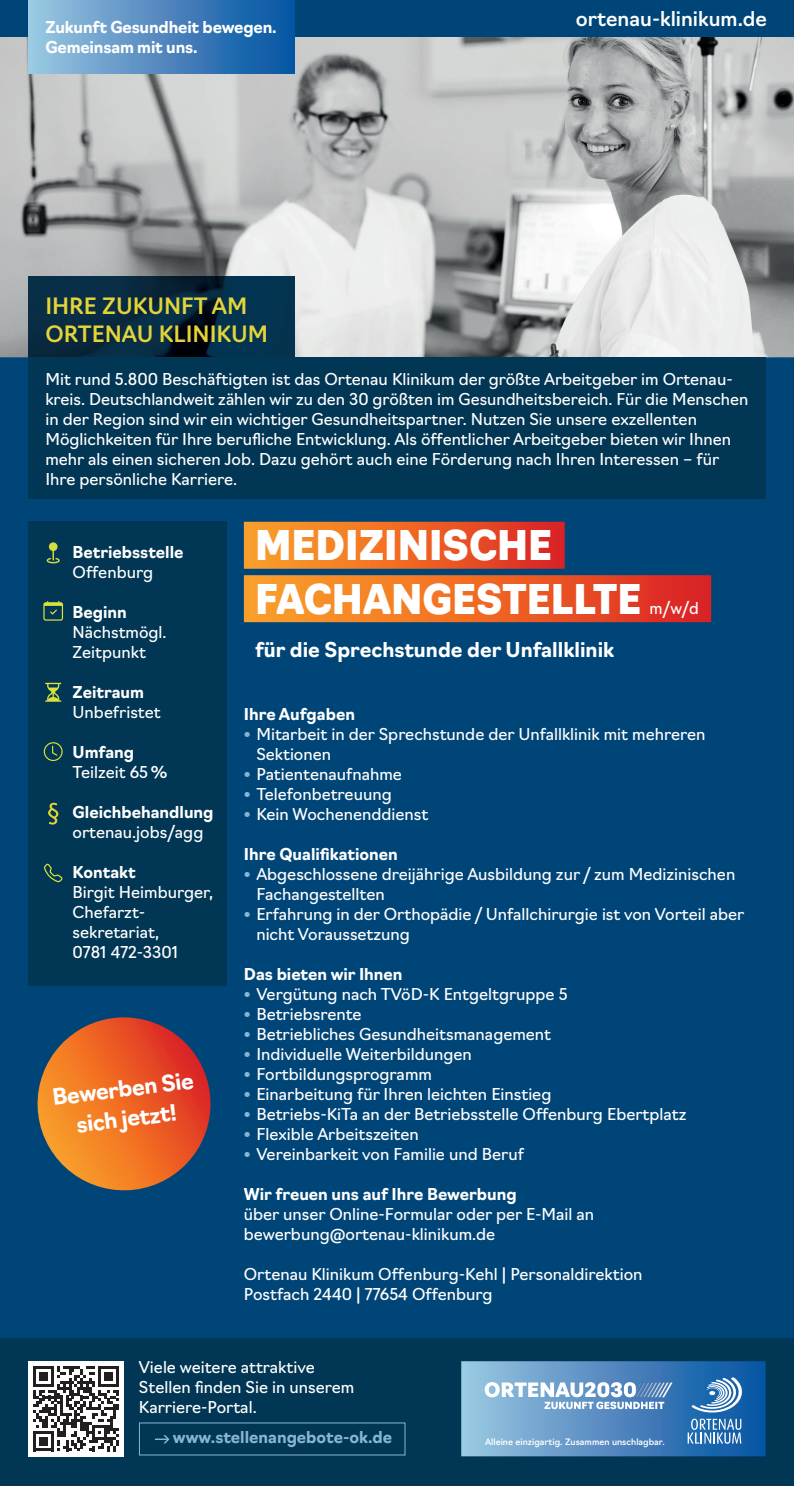
<style>
.page{position:relative;width:794px;height:1486px;background:#fff}
.page>*{position:absolute;margin:0;border:0;box-sizing:border-box;transform-origin:0 0}
.t1{font:900 40px/53.4px "Navigo";color:#fff}
.t2{font:500 22px/28px "Navigo";color:#e4d439}
.t3{font:700 22px/30px "Navigo";color:#fff;text-align:center}
.t4{font:700 20px "Navigo";color:#fff}
.t5{font:500 20px "Navigo";color:#fff}
.t6{font:16px/20px "Navigo";color:#fff}
.t7{font:700 16px/20px "Navigo";color:#fff}
.t8{font:700 16px "Navigo";color:#88b5d6}
.t9{font:500 8.6px "Navigo";color:#fff}
.s1{font-family:"Dax Pro";font-weight:700;font-stretch:expanded;color:#88b5d6}
</style>
<div class="page">
<div style="left:0;top:357px;width:794px;height:1080px;background:#004578"></div>
<img style="left:0;top:37px;width:794px;height:320px">
<div style="left:244px;top:522px;width:321px;height:47px;background:linear-gradient(to right,#fda728,#dd2523)"></div>
<div style="left:244px;top:575px;width:467px;height:47px;background:linear-gradient(to right,#fda728,#dd2523)"></div>
<div style="left:28px;top:522px;width:199px;height:464px;background:#013654"></div>
<svg style="left:49px;top:542px;width:9px;height:9px"></svg>
<svg style="left:47px;top:546px;width:13px;height:17px"></svg>
<svg style="left:43px;top:601px;width:20px;height:19px"></svg>
<svg style="left:45px;top:682px;width:16px;height:19px"></svg>
<svg style="left:44px;top:742px;width:19px;height:19px"></svg>
<svg style="left:48px;top:802px;width:10px;height:22px"></svg>
<svg style="left:44px;top:863px;width:19px;height:19px"></svg>
<svg style="left:37px;top:1017px;width:174px;height:174px"></svg>
<div style="left:0;top:1338px;width:794px;height:147px;background:#013654"></div>
<div style="left:28px;top:1361px;width:95px;height:95px;background:#fff"></div>
<svg style="left:33px;top:1366px;width:86px;height:85px"></svg>
<svg style="left:461px;top:1361px;width:304px;height:95px;background:#6296c6"></svg>
<svg style="left:155px;top:1435px;width:14px;height:8px"></svg>
<img style="left:28px;top:276px;width:266px;height:81px">
<div style="left:28px;top:357px;width:737px;height:142px;background:#013654"></div>
<div style="left:0;top:0;width:794px;height:37px;background:#004578"></div>
<div style="left:28px;top:0;width:267px;height:74px;background:linear-gradient(to right,#9ec6e1,#0250a0)"></div>
<p class="t7" style="left:45px;top:16px;width:233px">Zukunft Gesundheit bewegen.<br>Gemeinsam mit uns.</p>
<p class="t5" style="left:576px;top:3px;width:193px">ortenau-klinikum.de</p>
<h2 class="t2" style="left:45px;top:290px;width:224px">IHRE ZUKUNFT AM<br>ORTENAU KLINIKUM</h2>
<p class="t6" style="left:45px;top:367px;width:704px">Mit rund 5.800 Beschäftigten ist das Ortenau Klinikum der größte Arbeitgeber im Ortenau&shy;kreis. Deutschlandweit zählen wir zu den 30 größten im Gesundheitsbereich. Für die Menschen in der Region sind wir ein wichtiger Gesundheitspartner. Nutzen Sie unsere exzellenten Möglichkeiten für Ihre berufliche Entwicklung. Als öffentlicher Arbeitgeber bieten wir Ihnen mehr als einen sicheren Job. Dazu gehört auch eine Förderung nach Ihren Interessen – für Ihre persönliche Karriere.</p>
<p class="t7" style="left:73px;top:540px;width:112px">Betriebsstelle</p>
<p class="t6" style="left:73px;top:560px;width:82px">Offenburg</p>
<p class="t7" style="left:73px;top:600px;width:56px">Beginn</p>
<p class="t6" style="left:73px;top:620px;width:95px">Nächstmögl.<br>Zeitpunkt</p>
<p class="t7" style="left:73px;top:680px;width:73px">Zeitraum</p>
<p class="t6" style="left:73px;top:700px;width:90px">Unbefristet</p>
<p class="t7" style="left:73px;top:740px;width:63px">Umfang</p>
<p class="t6" style="left:73px;top:760px;width:96px">Teilzeit 65 %</p>
<p class="t7" style="left:73px;top:800px;width:142px">Gleichbehandlung</p>
<p class="t6" style="left:73px;top:820px;width:132px">ortenau.jobs/agg</p>
<p class="t7" style="left:73px;top:860px;width:65px">Kontakt</p>
<p class="t6" style="left:73px;top:880px;width:142px">Birgit Heimburger,<br>Chefarzt&shy;sekretariat,<br>0781 472-3301</p>
<h2 class="t3" style="left:50px;top:1080px;width:144px;rotate:-7deg">Bewerben Sie sich jetzt!</h2>
<h1 class="t1" style="left:255px;top:516px;width:388px">MEDIZINISCHE<br>FACHANGESTELLTE</h1>
<p class="t4" style="left:255px;top:634px;width:361px">für die Sprechstunde der Unfallklinik</p>
<p class="t6" style="left:649px;top:596px;width:51px">m/w/d</p>
<p class="t7" style="left:244px;top:703px;width:113px">Ihre Aufgaben</p>
<p class="t6" style="left:256px;top:723px;width:450px;text-indent:-12px"><span class="s1">•</span> Mitarbeit in der Sprechstunde der Unfallklinik mit mehreren<br>Sektionen</p>
<p class="t6" style="left:244px;top:763px;width:160px"><span class="s1">•</span> Patientenaufnahme</p>
<p class="t6" style="left:244px;top:783px;width:149px"><span class="s1">•</span> Telefonbetreuung</p>
<p class="t6" style="left:244px;top:803px;width:186px"><span class="s1">•</span> Kein Wochenenddienst</p>
<p class="t7" style="left:244px;top:843px;width:155px">Ihre Qualifikationen</p>
<p class="t6" style="left:256px;top:863px;width:480px;text-indent:-12px"><span class="s1">•</span> Abgeschlossene dreijährige Ausbildung zur / zum Medizinischen<br>Fachangestellten</p>
<p class="t6" style="left:256px;top:903px;width:489px;text-indent:-12px"><span class="s1">•</span> Erfahrung in der Orthopädie / Unfallchirurgie ist von Vorteil aber nicht Voraussetzung</p>
<p class="t7" style="left:244px;top:963px;width:160px">Das bieten wir Ihnen</p>
<p class="t6" style="left:244px;top:983px;width:325px"><span class="s1">•</span> Vergütung nach TVöD-K Entgeltgruppe 5</p>
<p class="t6" style="left:244px;top:1003px;width:119px"><span class="s1">•</span> Betriebsrente</p>
<p class="t6" style="left:244px;top:1023px;width:309px"><span class="s1">•</span> Betriebliches Gesundheitsmanagement</p>
<p class="t6" style="left:244px;top:1043px;width:229px"><span class="s1">•</span> Individuelle Weiterbildungen</p>
<p class="t6" style="left:244px;top:1063px;width:190px"><span class="s1">•</span> Fortbildungsprogramm</p>
<p class="t6" style="left:244px;top:1083px;width:309px"><span class="s1">•</span> Einarbeitung für Ihren leichten Einstieg</p>
<p class="t6" style="left:244px;top:1103px;width:444px"><span class="s1">•</span> Betriebs-KiTa an der Betriebsstelle Offenburg Ebertplatz</p>
<p class="t6" style="left:244px;top:1123px;width:177px"><span class="s1">•</span> Flexible Arbeitszeiten</p>
<p class="t6" style="left:244px;top:1143px;width:281px"><span class="s1">•</span> Vereinbarkeit von Familie und Beruf</p>
<p class="t7" style="left:244px;top:1183px;width:274px">Wir freuen uns auf Ihre Bewerbung</p>
<p class="t6" style="left:244px;top:1203px;width:352px">über unser Online-Formular oder per E-Mail an bewerbung@ortenau-klinikum.de</p>
<p class="t6" style="left:244px;top:1263px;width:400px">Ortenau Klinikum Offenburg-Kehl | Personaldirektion<br>Postfach 2440 | 77654 Offenburg</p>
<p class="t6" style="left:139px;top:1356px;width:217px">Viele weitere attraktive<br>Stellen finden Sie in unserem<br>Karriere-Portal.</p>
<p class="t8" style="left:173px;top:1424px;width:221px">www.stellenangebote-ok.de</p>
<p class="t9" style="left:485px;top:1434px;width:181px">Alleine einzigartig. Zusammen unschlagbar.</p>
</div>
